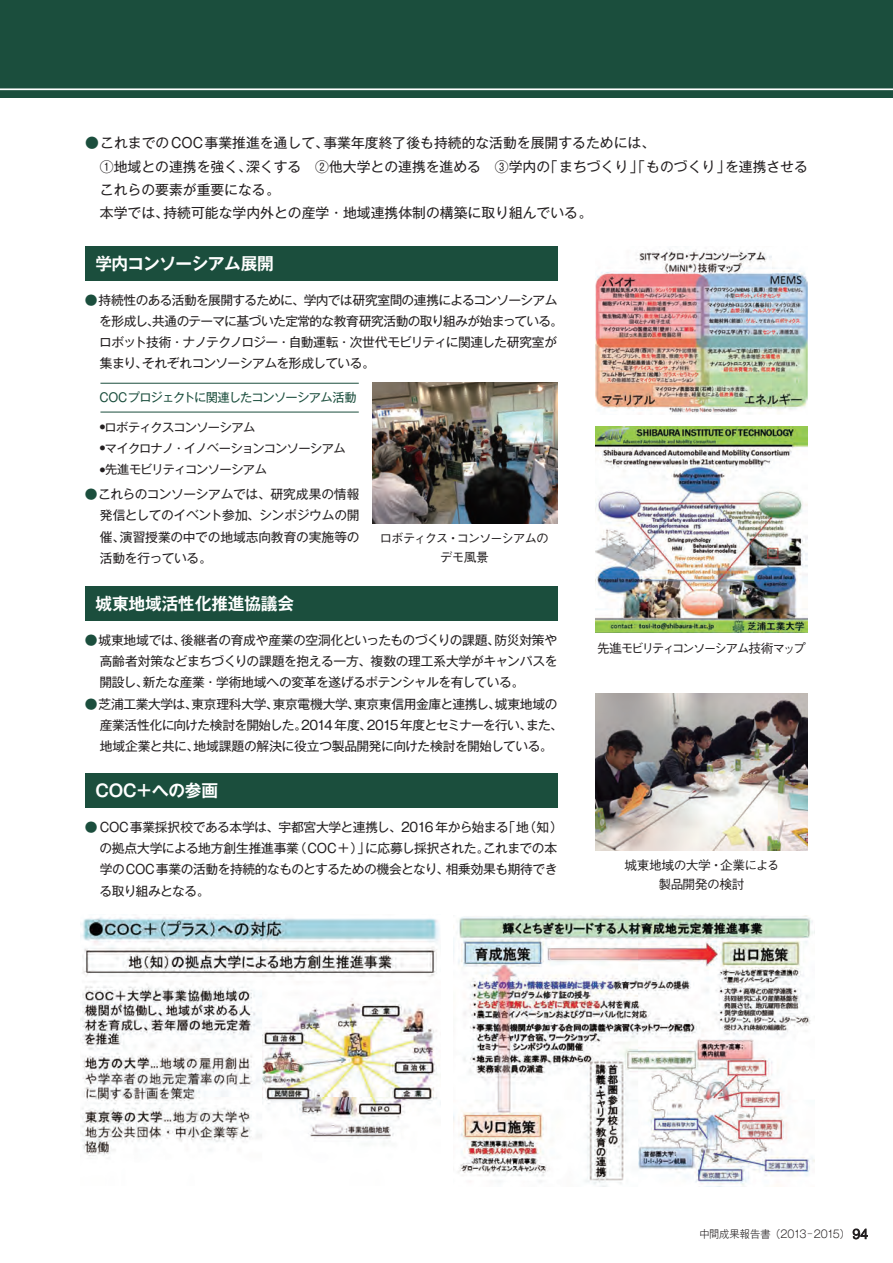
<style>
.page{position:relative;width:893px;height:1263px;background:#fff}
.page>*{position:absolute;margin:0;border:0;box-sizing:border-box;transform-origin:0 0}
.t1{font:700 16.95px "Gothic MB101 Pro De";letter-spacing:-.015em;color:#fff}
.t2{font:13.8px/23.4px "Gothic MB101 Pro";color:#231f20}
.t3{font:12.75px/21.3px "Gothic MB101 Pro";letter-spacing:-.035em;color:#231f20}
.t4{font:500 12.75px/19.2px "Gothic BBB Pro";letter-spacing:-.04em;color:#231f20;text-align:center}
.t5{font:500 12.75px/19.2px "Gothic BBB Pro";letter-spacing:-.09em;color:#231f20;text-align:center}
.t6{font:500 12.75px "Gothic BBB Pro";letter-spacing:-.16em;color:#231f20}
.t7{font:12.15px "Gothic MB101 Pro";letter-spacing:-.055em;color:#231f20}
.t8{font:12.15px "Gothic MB101 Pro";letter-spacing:-.055em;color:#1b4e3d}
.t9{font:300 10.65px "Gothic MB101 Pro";letter-spacing:-.005em;color:#231f20;scale:.96 1}
.s1{color:#1b4e3d}
.s2{font-family:"Helvetica";font-size:13.8px}
</style>
<div class="page">
<div style="left:0;top:0;width:893px;height:98px;background:#1b4e3d"></div>
<hr style="left:0;top:88px;width:893px;height:2px;background:#fff">
<hr style="left:100px;top:412px;width:259px;height:1px;background:#1b4e3d">
<hr style="left:100px;top:383px;width:259px;height:1px;background:#1b4e3d">
<div style="left:85px;top:247px;width:472px;height:34px;background:#1b4e3d"></div>
<div style="left:85px;top:587px;width:472px;height:34px;background:#1b4e3d"></div>
<div style="left:85px;top:774px;width:472px;height:34px;background:#1b4e3d"></div>
<img style="left:372px;top:383px;width:185px;height:140px">
<img style="left:595px;top:693px;width:213px;height:157px">
<img style="left:596px;top:426px;width:212px;height:207px">
<img style="left:81px;top:917px;width:359px;height:239px">
<img style="left:454px;top:915px;width:360px;height:271px">
<img style="left:595px;top:249px;width:213px;height:166px">
<svg style="left:852px;top:1228px;width:16px;height:12px"></svg>
<p class="t2" style="left:100px;top:129px;width:709px;text-indent:-15px"><span class="s1">●</span>これまでのCOC事業推進を通して、事業年度終了後も持続的な活動を展開するためには、<br>①地域との連携を強く、深くする　②他大学との連携を進める　③学内の「まちづくり」「ものづくり」を連携させるこれらの要素が重要になる。　<br>本学では、持続可能な学内外との産学・地域連携体制の構築に取り組んでいる。</p>
<h1 class="t1" style="left:95px;top:250px;width:180px">学内コンソーシアム展開</h1>
<p class="t3" style="left:99px;top:287px;width:466px;text-indent:-14px"><span class="s1">●</span>持続性のある活動を展開するために、学内では研究室間の連携によるコンソーシアムを形成し、共通のテーマに基づいた定常的な教育研究活動の取り組みが始まっている。ロボット技術・ナノテクノロジー・自動運転・次世代モビリティに関連した研究室が集まり、それぞれコンソーシアムを形成している。</p>
<p class="t8" style="left:100px;top:387px;width:258px">COCプロジェクトに関連したコンソーシアム活動</p>
<p class="t7" style="left:100px;top:417px;width:157px"><sup>●</sup>ロボティクスコンソーシアム</p>
<p class="t7" style="left:100px;top:438px;width:248px"><sup>●</sup>マイクロナノ・イノベーションコンソーシアム</p>
<p class="t7" style="left:100px;top:460px;width:169px"><sup>●</sup>先進モビリティコンソーシアム</p>
<p class="t3" style="left:100px;top:482px;width:261px;text-align:justify;text-indent:-15px"><span class="s1">●</span>これらのコンソーシアムでは、研究成果の情報発信としてのイベント参加、シンポジウムの開催、演習授業の中での地域志向教育の実施等の活動を行っている。</p>
<p class="t5" style="left:380px;top:527px;width:171px">ロボティクス・コンソーシアムのデモ風景</p>
<h1 class="t1" style="left:96px;top:590px;width:200px">城東地域活性化推進協議会</h1>
<p class="t3" style="left:100px;top:627px;width:459px;text-align:justify;text-indent:-15px"><span class="s1">●</span>城東地域では、後継者の育成や産業の空洞化といったものづくりの課題、防災対策や高齢者対策などまちづくりの課題を抱える一方、複数の理工系大学がキャンパスを開設し、新たな産業・学術地域への変革を遂げるポテンシャルを有している。</p>
<p class="t3" style="left:100px;top:691px;width:465px;text-indent:-15px"><span class="s1">●</span>芝浦工業大学は、東京理科大学、東京電機大学、東京東信用金庫と連携し、城東地域の産業活性化に向けた検討を開始した。2014 年度、2015 年度とセミナーを行い、また、地域企業と共に、地域課題の解決に役立つ製品開発に向けた検討を開始している。</p>
<h1 class="t1" style="left:95px;top:777px;width:124px">COC＋への参画</h1>
<p class="t3" style="left:100px;top:815px;width:465px;text-indent:-15px"><span class="s1">●</span> COC事業採択校である本学は、宇都宮大学と連携し、2016 年から始まる「地（知）の拠点大学による地方創生推進事業（COC＋）」に応募し採択された。これまでの本学のCOC事業の活動を持続的なものとするための機会となり、相乗効果も期待できる取り組みとなる。</p>
<p class="t6" style="left:597px;top:638px;width:210px">先進モビリティコンソーシアム技術マップ</p>
<p class="t4" style="left:625px;top:854px;width:156px">城東地域の大学・企業による製品開発の検討</p>
<p class="t9" style="left:699px;top:1225px;width:177px">中間成果報告書（2013-2015） <span class="s2">94</span></p>
</div>
